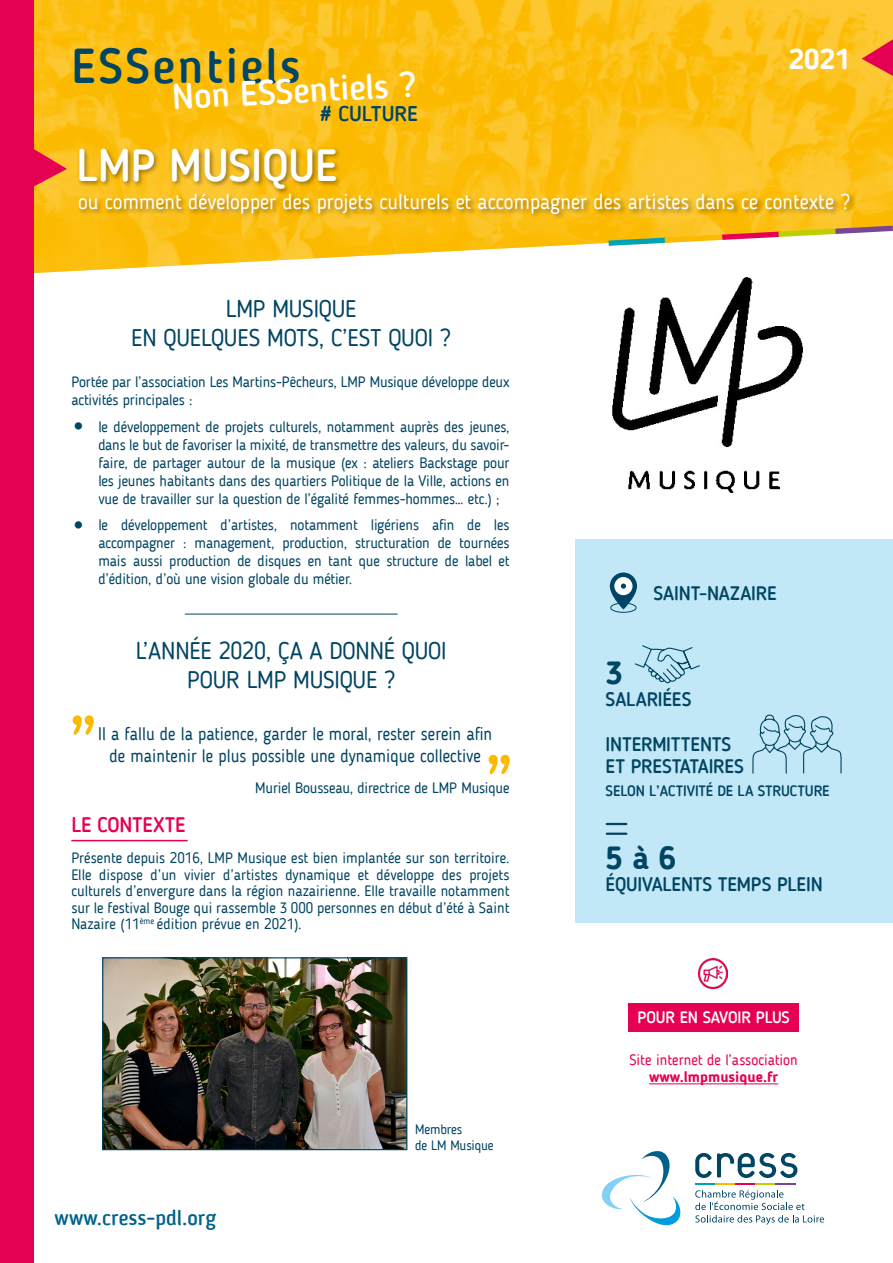
<style>
.page{position:relative;width:893px;height:1263px;background:#fff}
.page>*{position:absolute;margin:0;border:0;box-sizing:border-box;transform-origin:0 0}
.t1{font:500 48.9px "Blogger Sans";letter-spacing:.05em;color:#004563}
.t2{font:500 45px "Blogger Sans";color:#fff}
.t3{font:500 35.1px "Blogger Sans";color:#fff}
.t4{font:700 31.95px "Blogger Sans";color:#004563}
.t5{font:700 28.5px "Blogger Sans";color:#fff}
.t6{font:24px/28.8px "Blogger Sans";letter-spacing:-.01em;color:#004563;text-align:center}
.t7{font:500 21.3px "Blogger Sans";color:#00628b}
.t8{font:500 21.3px "Blogger Sans";letter-spacing:-.01em;color:#004563}
.t9{font:21px "Blogger Sans";color:#fff}
.t10{font:500 21px "Blogger Sans";letter-spacing:-.01em;color:#e50053}
.t11{font:500 19.5px/22.5px "Blogger Sans";letter-spacing:-.01em;color:#004563}
.t12{font:18px/21.6px "Blogger Sans";color:#004563;text-align:center;scale:.96 1}
.t13{font:500 16.5px "Blogger Sans";letter-spacing:-.01em;color:#fff}
.t14{font:15px/18px "Blogger Sans";letter-spacing:-.01em;color:#004563;text-align:justify}
.t15{font:500 15px "Blogger Sans";letter-spacing:-.01em;color:#004563}
.t16{font:15px "Blogger Sans";color:#e50053}
.t17{font:700 15px "Blogger Sans";color:#e50053}
.t18{font:13.5px/16.2px "Blogger Sans";letter-spacing:-.01em;color:#004563}
.s1{font-size:46.5px}
</style>
<div class="page">
<img style="left:612px;top:277px;width:191px;height:215px">
<img style="left:34px;top:0;width:859px;height:273px">
<div style="left:0;top:0;width:34px;height:1263px;background:#e50053"></div>
<svg style="left:34px;top:149px;width:33px;height:38px"></svg>
<hr style="left:185px;top:614px;width:213px;height:1px;background:#004563">
<svg style="left:695px;top:1153px;width:102px;height:25px"></svg>
<svg style="left:601px;top:1151px;width:80px;height:75px"></svg>
<svg style="left:695px;top:1190px;width:129px;height:35px"></svg>
<hr style="left:695px;top:1183px;width:20px;height:2px;background:#00a3b4">
<hr style="left:715px;top:1183px;width:20px;height:2px;background:#fbba00">
<hr style="left:735px;top:1183px;width:21px;height:2px;background:#e50053">
<hr style="left:755px;top:1183px;width:21px;height:2px;background:#bccf00">
<hr style="left:776px;top:1183px;width:20px;height:2px;background:#794594">
<hr style="left:71px;top:840px;width:117px;height:1px;background:#e50053">
<hr style="left:649px;top:1083px;width:129px;height:1px;background:#e50053">
<div style="left:628px;top:1003px;width:171px;height:28px;background:#e50053"></div>
<img style="left:698px;top:958px;width:30px;height:30px">
<svg style="left:862px;top:39px;width:31px;height:37px"></svg>
<svg style="left:608px;top:226px;width:285px;height:20px"></svg>
<div style="left:77px;top:147px;width:266px;height:49px;background:#000;opacity:.4"></div>
<div style="left:77px;top:192px;width:779px;height:28px;background:#000;opacity:.4"></div>
<div style="left:575px;top:539px;width:318px;height:383px;background:#c2e7f6"></div>
<svg style="left:610px;top:572px;width:27px;height:37px"></svg>
<svg style="left:610px;top:602px;width:27px;height:11px"></svg>
<div style="left:614px;top:577px;width:18px;height:18px;background:#fff;border-radius:50%"></div>
<svg style="left:621px;top:583px;width:5px;height:6px"></svg>
<svg style="left:634px;top:645px;width:66px;height:39px"></svg>
<svg style="left:752px;top:714px;width:90px;height:60px"></svg>
<svg style="left:73px;top:715px;width:21px;height:20px"></svg>
<svg style="left:489px;top:755px;width:21px;height:19px"></svg>
<img style="left:104px;top:959px;width:301px;height:189px">
<div style="left:102px;top:957px;width:305px;height:193px;border:1px solid #004563"></div>
<svg style="left:607px;top:823px;width:19px;height:2px"></svg>
<hr style="left:607px;top:832px;width:19px;height:3px;background:#004563">
<h1 class="t1" style="left:71px;top:42px;width:231px">ESSentiels</h1>
<h3 class="t3" style="left:171px;top:80px;width:246px;rotate:-3deg">Non ESSentiels ?</h3>
<h3 class="t8" style="left:320px;top:104px;width:99px"># CULTURE</h3>
<h2 class="t2" style="left:77px;top:144px;width:262px">LMP MUSIQUE</h2>
<h3 class="t5" style="left:789px;top:45px;width:63px">2021</h3>
<h3 class="t9" style="left:78px;top:192px;width:773px">ou comment développer des projets culturels et accompagner des artistes dans ce contexte ?</h3>
<h3 class="t6" style="left:131px;top:296px;width:321px">LMP MUSIQUE<br>EN QUELQUES MOTS, C’EST QUOI ?</h3>
<p class="t14" style="left:71px;top:374px;width:440px">Portée par l’association Les Martins-Pêcheurs, LMP Musique développe deux activités principales :</p>
<p class="t14" style="left:98px;top:418px;width:413px;text-indent:-27px"><span class="s1">•</span> le développement de projets culturels, notamment auprès des jeunes, dans le but de favoriser la mixité, de transmettre des valeurs, du savoir&shy;faire, de partager autour de la musique (ex : ateliers Backstage pour les jeunes habitants dans des quartiers Politique de la Ville, actions en vue de travailler sur la question de l’égalité femmes-hommes… etc.) ;</p>
<p class="t14" style="left:98px;top:517px;width:413px;text-indent:-27px"><span class="s1">•</span> le développement d’artistes, notamment ligériens afin de les accompagner : management, production, structuration de tournées mais aussi production de disques en tant que structure de label et d’édition, d’où une vision globale du métier.</p>
<h3 class="t6" style="left:136px;top:638px;width:312px">L’ANNÉE 2020, ÇA A DONNÉ QUOI<br>POUR LMP MUSIQUE ?</h3>
<p class="t12" style="left:98px;top:724px;width:412px">Il a fallu de la patience, garder le moral, rester serein afin de maintenir le plus possible une dynamique collective</p>
<h3 class="t11" style="left:654px;top:583px;width:125px">SAINT-NAZAIRE</h3>
<h3 class="t4" style="left:606px;top:657px;width:19px">3</h3>
<h3 class="t11" style="left:606px;top:689px;width:87px">SALARIÉES</h3>
<h3 class="t11" style="left:606px;top:733px;width:140px">INTERMITTENTS<br>ET PRESTATAIRES</h3>
<h3 class="t10" style="left:71px;top:814px;width:116px">LE CONTEXTE</h3>
<p class="t14" style="left:255px;top:779px;width:256px">Muriel Bousseau, directrice de LMP Musique</p>
<p class="t15" style="left:606px;top:783px;width:225px">SELON L’ACTIVITÉ DE LA STRUCTURE</p>
<p class="t14" style="left:71px;top:850px;width:440px;line-height:16.5px">Présente depuis 2016, LMP Musique est bien implantée sur son territoire.<br>Elle dispose d’un vivier d’artistes dynamique et développe des projets culturels d’envergure dans la région nazairienne. Elle travaille notamment sur le festival Bouge qui rassemble 3 000 personnes en début d’été à Saint Nazaire (11<sup>ème</sup> édition prévue en 2021).</p>
<h3 class="t7" style="left:55px;top:1207px;width:163px">www.cress-pdl.org</h3>
<p class="t18" style="left:415px;top:1122px;width:80px">Membres<br>de LM Musique</p>
<h3 class="t4" style="left:606px;top:842px;width:72px">5 à 6</h3>
<h3 class="t11" style="left:606px;top:874px;width:219px">ÉQUIVALENTS TEMPS PLEIN</h3>
<p class="t13" style="left:637px;top:1009px;width:154px">POUR EN SAVOIR PLUS</p>
<p class="t16" style="left:629px;top:1053px;width:170px">Site internet de l’association</p>
<p class="t17" style="left:649px;top:1069px;width:131px">www.lmpmusique.fr</p>
</div>
